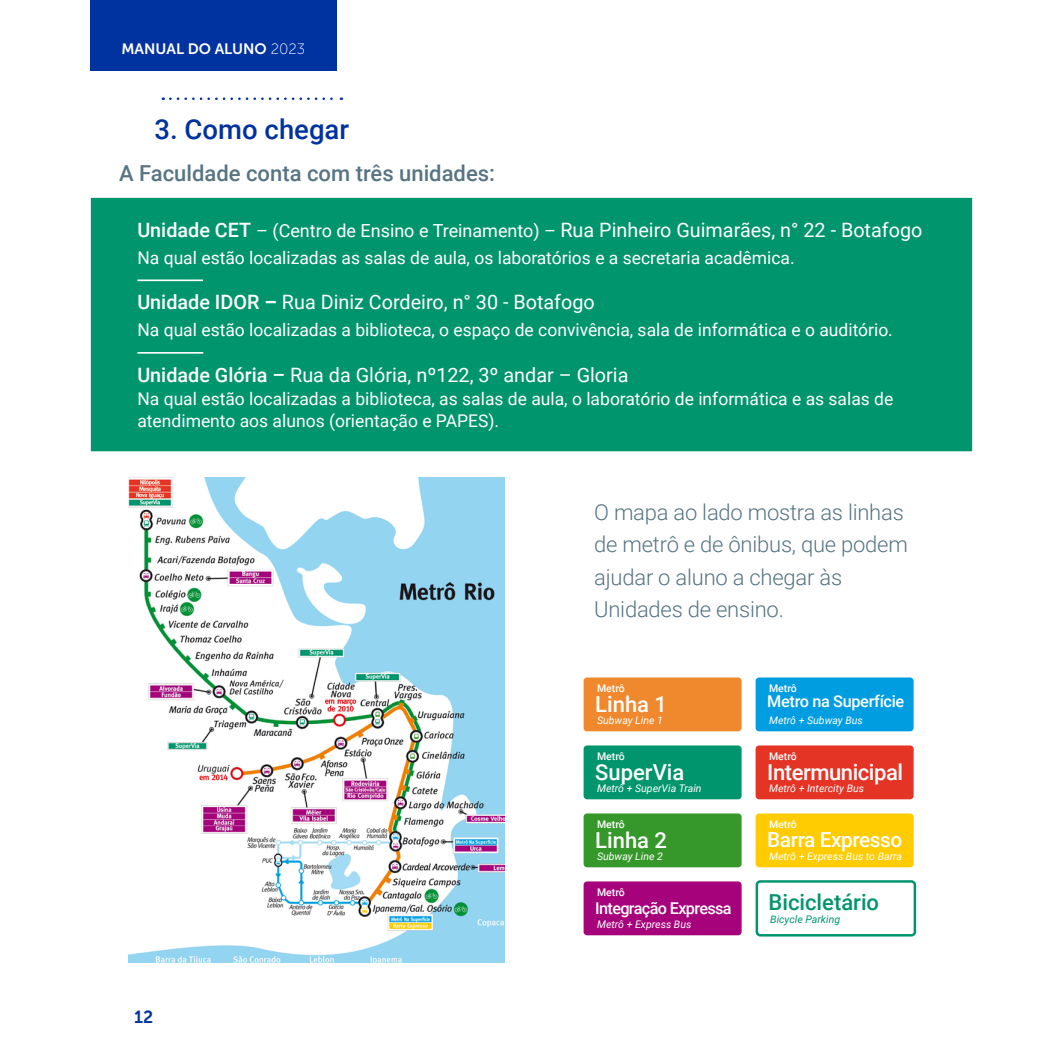
<style>
.page{position:relative;width:1063px;height:1063px;background:#fff}
.page>*{position:absolute;margin:0;border:0;box-sizing:border-box;transform-origin:0 0}
.titi_-_2{font:500 27.5px "Roboto";color:#0032a0}
.texto_-_left_-_2{font:300 22px/32.5px "Roboto";letter-spacing:-.01em;color:#567483}
.texto_-_left{font:500 22px "Roboto";color:#567483}
.texto_-_left-2{font:500 22px "Roboto";color:#fff}
.texto_-_left-3{font:500 22px "Roboto";letter-spacing:-.02em;color:#fff}
.texto_-_left-4{font:500 22px "Roboto";color:#00956d}
.texto_-_left-5{font:500 20.75px "Roboto";letter-spacing:-.02em;color:#fff}
.destaque_2{font:19.75px "Roboto";color:#fff}
.Estilo_de_parágrafo_2{font:19.75px "Roboto";color:#fff}
.Estilo_de_parágrafo_1{font:19.75px "Roboto";color:#fff}
.Estilo_de_parágrafo_2-2{font:17.5px/22.5px "Roboto";color:#fff}
.Estilo_de_parágrafo_1-2{font:17.5px "Roboto";color:#fff}
.destaque_2-2{font:17.5px "Roboto";color:#fff}
.t1{font:17.5px "Museo Sans 700";color:#0032a0}
.texto_-_left-6{font:500 16.25px "Roboto";letter-spacing:-.04em;color:#fff}
.texto_-_left-7{font:500 16.25px "Roboto";letter-spacing:-.02em;color:#fff}
.t2{font:15px "Museo Sans 700";color:#fff}
.texto_-_left-8{font:italic 10.5px "Roboto";color:#fff}
.texto_-_left-9{font:500 10.5px "Roboto";color:#fff}
.texto_-_left-10{font:italic 10.5px "Roboto";color:#00956d}
.s1{font-family:"Museo Sans 100"}
.s2{font-weight:500}
.s3{font-size:18px}
.s4{font-weight:700}
</style>
<div class="page">
<svg style="left:170px;top:97px;width:172px;height:3px"></svg>
<div style="left:90px;top:197px;width:883px;height:255px;background:#00956d;border:1px solid #fff"></div>
<img style="left:128px;top:477px;width:377px;height:485px">
<div style="left:584px;top:677px;width:158px;height:54px;background:#f0892d;border-radius:4px"></div>
<div style="left:584px;top:813px;width:158px;height:54px;background:#36982b;border-radius:4px"></div>
<div style="left:756px;top:677px;width:158px;height:54px;background:#009de0;border-radius:4px"></div>
<div style="left:756px;top:813px;width:158px;height:54px;background:#ffcc01;border-radius:4px"></div>
<div style="left:584px;top:745px;width:158px;height:54px;background:#00956d;border-radius:4px"></div>
<div style="left:584px;top:881px;width:158px;height:54px;background:#a6027b;border-radius:4px"></div>
<div style="left:756px;top:745px;width:158px;height:54px;background:#e43425;border-radius:4px"></div>
<div style="left:756px;top:880px;width:160px;height:57px;border:2px solid #00956d;border-radius:4px"></div>
<hr style="left:137px;top:280px;width:66px;height:1px;background:#fff">
<hr style="left:137px;top:352px;width:66px;height:2px;background:#fff">
<div style="left:90px;top:0;width:247px;height:71px;background:#0032a0"></div>
<p class="t2" style="left:121px;top:40px;width:185px">MANUAL DO ALUNO <span class="s1">2023</span></p>
<p class="titi_-_2" style="left:154px;top:110px;width:196px">3. Como chegar</p>
<p class="texto_-_left" style="left:119px;top:158px;width:377px">A Faculdade conta com três unidades:</p>
<p class="destaque_2" style="left:137px;top:216px;width:787px"><span class="s2">Unidade CET</span> <span class="s3">– (Centro de Ensino e Treinamento) –</span> Rua Pinheiro Guimarães, n° 22 - Botafogo</p>
<p class="destaque_2-2" style="left:137px;top:245px;width:659px">Na qual estão localizadas as salas de aula, os laboratórios e a secretaria acadêmica.</p>
<p class="Estilo_de_parágrafo_1" style="left:137px;top:289px;width:459px"><span class="s2">Unidade IDOR</span> <span class="s4">–</span> Rua Diniz Cordeiro, n° 30 - Botafogo</p>
<p class="Estilo_de_parágrafo_1-2" style="left:137px;top:318px;width:757px">Na qual estão localizadas a biblioteca, o espaço de convivência, sala de informática e o auditório.</p>
<p class="Estilo_de_parágrafo_2" style="left:137px;top:361px;width:493px"><span class="s2">Unidade Glória –</span> Rua da Glória, nº122, 3º andar – Gloria</p>
<p class="Estilo_de_parágrafo_2-2" style="left:137px;top:386px;width:758px">Na qual estão localizadas a biblioteca, as salas de aula, o laboratório de informática e as salas de atendimento aos alunos (orientação e PAPES).</p>
<p class="texto_-_left_-_2" style="left:594px;top:495px;width:315px">O mapa ao lado mostra as linhas de metrô e de ônibus, que podem ajudar o aluno a chegar às<br>Unidades de ensino.</p>
<p class="t1" style="left:134px;top:1007px;width:21px">12</p>
<p class="texto_-_left-9" style="left:597px;top:681px;width:29px">Metrô</p>
<p class="texto_-_left-8" style="left:597px;top:713px;width:67px">Subway Line 1</p>
<p class="texto_-_left-2" style="left:595px;top:689px;width:73px">Linha 1</p>
<p class="texto_-_left-9" style="left:769px;top:681px;width:29px">Metrô</p>
<p class="texto_-_left-8" style="left:769px;top:713px;width:95px">Metrô + Subway Bus</p>
<p class="texto_-_left-7" style="left:767px;top:690px;width:139px">Metro na Superfície</p>
<p class="texto_-_left-9" style="left:597px;top:749px;width:29px">Metrô</p>
<p class="texto_-_left-8" style="left:597px;top:781px;width:106px">Metrô + SuperVia Train</p>
<p class="texto_-_left-2" style="left:595px;top:757px;width:91px">SuperVia</p>
<p class="texto_-_left-9" style="left:769px;top:749px;width:29px">Metrô</p>
<p class="texto_-_left-8" style="left:769px;top:781px;width:97px">Metrô + Intercity Bus</p>
<p class="texto_-_left-3" style="left:767px;top:757px;width:137px">Intermunicipal</p>
<p class="texto_-_left-9" style="left:597px;top:817px;width:29px">Metrô</p>
<p class="texto_-_left-8" style="left:597px;top:849px;width:67px">Subway Line 2</p>
<p class="texto_-_left-2" style="left:595px;top:825px;width:73px">Linha 2</p>
<p class="texto_-_left-9" style="left:769px;top:817px;width:29px">Metrô</p>
<p class="texto_-_left-8" style="left:769px;top:849px;width:135px">Metrô + Express Bus to Barra</p>
<p class="texto_-_left-5" style="left:767px;top:825px;width:136px">Barra Expresso</p>
<p class="texto_-_left-9" style="left:597px;top:885px;width:29px">Metrô</p>
<p class="texto_-_left-8" style="left:597px;top:917px;width:96px">Metrô + Express Bus</p>
<p class="texto_-_left-6" style="left:595px;top:896px;width:138px">Integração Expressa</p>
<p class="texto_-_left-4" style="left:769px;top:887px;width:112px">Bicicletário</p>
<p class="texto_-_left-10" style="left:770px;top:912px;width:71px">Bicycle Parking</p>
</div>
